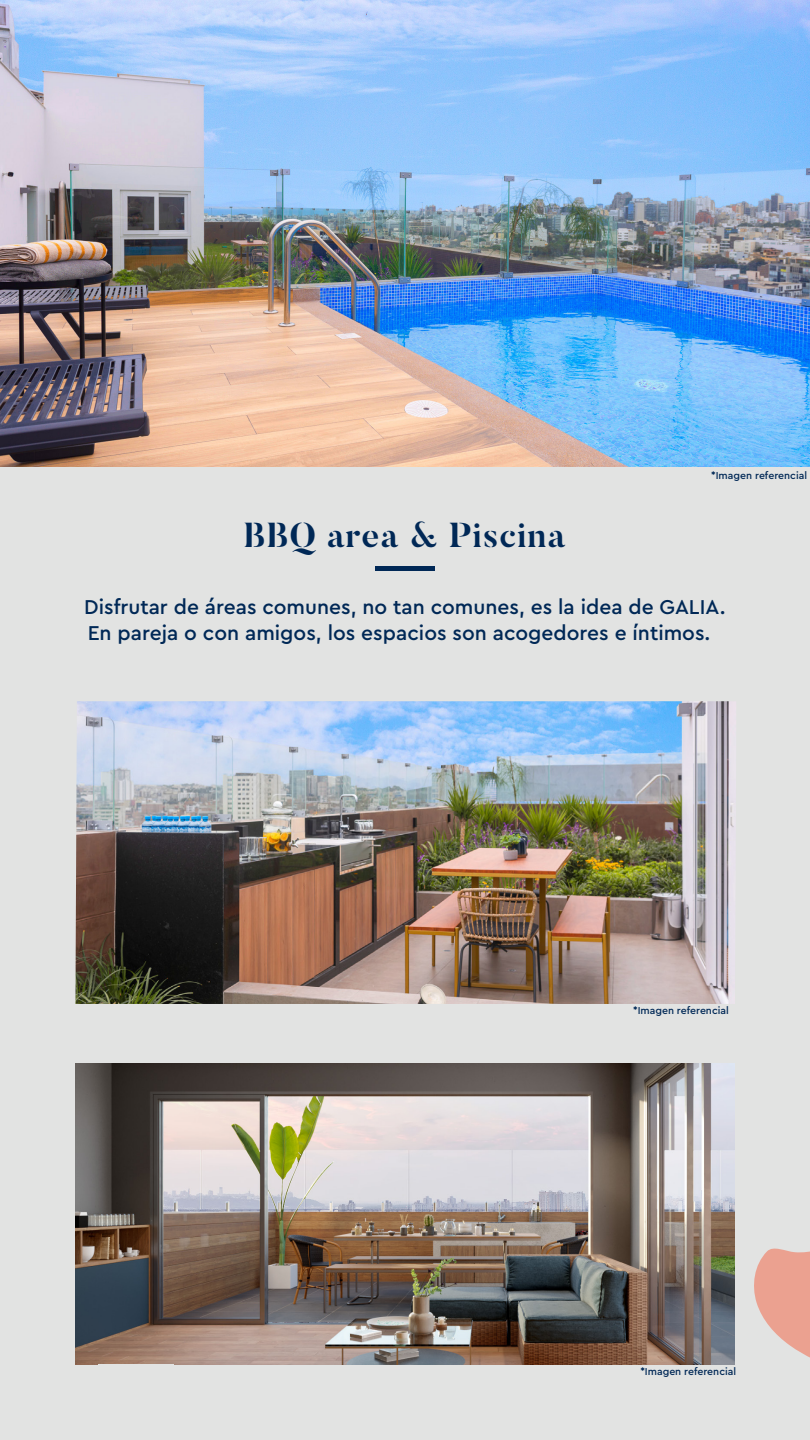
<style>
.page{position:relative;width:810px;height:1440px;background:#e2e3e2}
.page>*{position:absolute;margin:0;border:0;box-sizing:border-box;transform-origin:0 0}
.t1{font:700 34.5px "Butler Stencil";letter-spacing:.025em;color:#002856}
.t2{font:500 21px/25.4px "Cera Pro";color:#002856}
.t3{font:500 10.5px "Cera Pro";color:#002856}
</style>
<div class="page">
<svg style="left:754px;top:1248px;width:56px;height:110px"></svg>
<hr style="left:375px;top:566px;width:60px;height:4px;background:#002856">
<img style="left:75px;top:1063px;width:660px;height:301px">
<img style="left:0;top:0;width:810px;height:466px">
<img style="left:75px;top:701px;width:661px;height:303px">
<h1 class="t1" style="left:243px;top:513px;width:324px">BBQ area &amp; Piscina</h1>
<p class="t3" style="left:711px;top:468px;width:97px">*Imagen referencial</p>
<p class="t2" style="left:84px;top:594px;width:643px">Disfrutar de áreas comunes, no tan comunes, es la idea de GALIA.<br>En pareja o con amigos, los espacios son acogedores e íntimos.</p>
<p class="t3" style="left:633px;top:1004px;width:97px">*Imagen referencial</p>
<p class="t3" style="left:640px;top:1365px;width:97px">*Imagen referencial</p>
</div>
